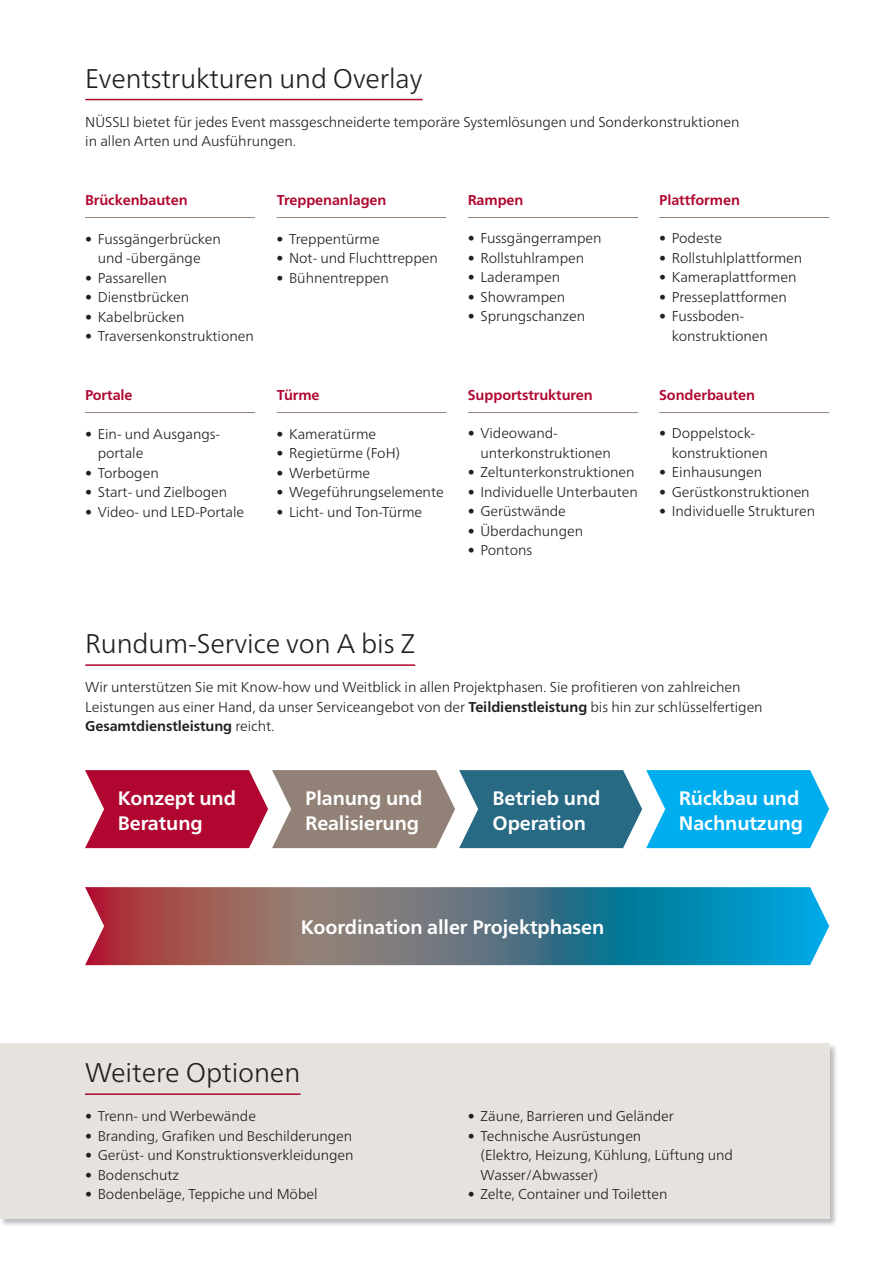
<style>
.page{position:relative;width:893px;height:1263px;background:#fff}
.page>*{position:absolute;margin:0;border:0;box-sizing:border-box;transform-origin:0 0}
.t1{font:300 27px "Frutiger Neue LTW1 G";letter-spacing:-.005em;color:#231f20}
.t2{font:700 19.5px/25.5px "Frutiger Neue LTW1 G";letter-spacing:-.005em;color:#fff}
.t3{font:300 14.25px/19.5px "Frutiger Neue LTW1 G";letter-spacing:-.005em;color:#231f20}
.t4{font:700 14.25px "Frutiger Neue LTW1 G";letter-spacing:-.005em;color:#b00630}
.s1{font-weight:700}
</style>
<div class="page">
<div style="left:0;top:1043px;width:838px;height:184px;background:#231f20;opacity:.3"></div>
<div style="left:0;top:1043px;width:829px;height:176px;background:#e6e2de"></div>
<svg style="left:85px;top:887px;width:744px;height:78px;background:#5c7786"></svg>
<svg style="left:85px;top:770px;width:744px;height:78px;background:#6e7994"></svg>
<hr style="left:85px;top:99px;width:338px;height:1px;background:#b00630">
<hr style="left:85px;top:217px;width:170px;height:1px;background:#928176">
<hr style="left:85px;top:412px;width:170px;height:1px;background:#928176">
<hr style="left:277px;top:217px;width:169px;height:1px;background:#928176">
<hr style="left:277px;top:412px;width:169px;height:1px;background:#928176">
<hr style="left:468px;top:217px;width:170px;height:1px;background:#928176">
<hr style="left:468px;top:412px;width:170px;height:1px;background:#928176">
<hr style="left:659px;top:217px;width:170px;height:1px;background:#928176">
<hr style="left:659px;top:412px;width:170px;height:1px;background:#928176">
<hr style="left:85px;top:1093px;width:215px;height:2px;background:#b00630">
<hr style="left:85px;top:664px;width:330px;height:2px;background:#b00630">
<h1 class="t1" style="left:85px;top:58px;width:339px">Eventstrukturen und Overlay</h1>
<p class="t3" style="left:85px;top:111px;width:656px">NÜSSLI bietet für jedes Event massgeschneiderte temporäre Systemlösungen und Sonderkonstruktionen in allen Arten und Ausführungen.</p>
<p class="t4" style="left:85px;top:189px;width:104px">Brückenbauten</p>
<p class="t3" style="left:85px;top:228px;width:137px;text-align:center">• Fussgängerbrücken und -übergänge</p>
<p class="t3" style="left:85px;top:267px;width:83px">• Passarellen</p>
<p class="t3" style="left:85px;top:286px;width:106px">• Dienstbrücken</p>
<p class="t3" style="left:85px;top:306px;width:101px">• Kabelbrücken</p>
<p class="t3" style="left:85px;top:325px;width:170px">• Traversenkonstruktionen</p>
<p class="t4" style="left:85px;top:384px;width:49px">Portale</p>
<p class="t3" style="left:98px;top:423px;width:123px;text-indent:-13px">• Ein- und Ausgangs&shy;portale</p>
<p class="t3" style="left:85px;top:462px;width:75px">• Torbogen</p>
<p class="t3" style="left:85px;top:481px;width:144px">• Start- und Zielbogen</p>
<p class="t3" style="left:85px;top:501px;width:161px">• Video- und LED-Portale</p>
<p class="t4" style="left:277px;top:189px;width:111px">Treppenanlagen</p>
<p class="t3" style="left:276px;top:228px;width:105px">• Treppentürme</p>
<p class="t3" style="left:276px;top:247px;width:163px">• Not- und Fluchttreppen</p>
<p class="t3" style="left:276px;top:267px;width:114px">• Bühnentreppen</p>
<p class="t4" style="left:277px;top:384px;width:44px">Türme</p>
<p class="t3" style="left:276px;top:423px;width:101px">• Kameratürme</p>
<p class="t3" style="left:276px;top:442px;width:125px">• Regietürme (FoH)</p>
<p class="t3" style="left:276px;top:462px;width:95px">• Werbetürme</p>
<p class="t3" style="left:276px;top:481px;width:169px">• Wegeführungselemente</p>
<p class="t3" style="left:276px;top:501px;width:147px">• Licht- und Ton-Türme</p>
<p class="t4" style="left:468px;top:189px;width:57px">Rampen</p>
<p class="t3" style="left:468px;top:228px;width:135px">• Fussgängerrampen</p>
<p class="t3" style="left:468px;top:247px;width:118px">• Rollstuhlrampen</p>
<p class="t3" style="left:468px;top:267px;width:94px">• Laderampen</p>
<p class="t3" style="left:468px;top:286px;width:99px">• Showrampen</p>
<p class="t3" style="left:468px;top:306px;width:119px">• Sprungschanzen</p>
<p class="t4" style="left:468px;top:384px;width:126px">Supportstrukturen</p>
<p class="t3" style="left:480px;top:423px;width:132px;text-indent:-13px">• Videowand&shy;unterkonstruktionen</p>
<p class="t3" style="left:468px;top:462px;width:168px">• Zeltunterkonstruktionen</p>
<p class="t3" style="left:468px;top:481px;width:172px">• Individuelle Unterbauten</p>
<p class="t3" style="left:468px;top:501px;width:100px">• Gerüstwände</p>
<p class="t3" style="left:468px;top:520px;width:117px">• Überdachungen</p>
<p class="t3" style="left:468px;top:540px;width:66px">• Pontons</p>
<p class="t4" style="left:659px;top:189px;width:82px">Plattformen</p>
<p class="t3" style="left:659px;top:228px;width:64px">• Podeste</p>
<p class="t3" style="left:659px;top:247px;width:145px">• Rollstuhlplattformen</p>
<p class="t3" style="left:659px;top:267px;width:139px">• Kameraplattformen</p>
<p class="t3" style="left:659px;top:286px;width:129px">• Presseplattformen</p>
<p class="t3" style="left:672px;top:306px;width:98px;text-indent:-13px">• Fussboden&shy;konstruktionen</p>
<p class="t4" style="left:659px;top:384px;width:97px">Sonderbauten</p>
<p class="t3" style="left:672px;top:423px;width:98px;text-indent:-13px">• Doppelstock&shy;konstruktionen</p>
<p class="t3" style="left:659px;top:462px;width:105px">• Einhausungen</p>
<p class="t3" style="left:659px;top:481px;width:152px">• Gerüstkonstruktionen</p>
<p class="t3" style="left:659px;top:501px;width:157px">• Individuelle Strukturen</p>
<h1 class="t1" style="left:85px;top:624px;width:331px">Rundum-Service von A bis Z</h1>
<p class="t3" style="left:85px;top:676px;width:679px">Wir unterstützen Sie mit Know-how und Weitblick in allen Projektphasen. Sie profitieren von zahlreichen<br>Leistungen aus einer Hand, da unser Serviceangebot von der <span class="s1">Teildienstleistung</span> bis hin zur schlüsselfertigen<br><span class="s1">Gesamtdienstleistung</span> reicht.</p>
<h2 class="t2" style="left:118px;top:784px;width:120px">Konzept und<br>Beratung</h2>
<h2 class="t2" style="left:305px;top:784px;width:119px">Planung und<br>Realisierung</h2>
<h2 class="t2" style="left:492px;top:784px;width:110px">Betrieb und<br>Operation</h2>
<h2 class="t2" style="left:679px;top:784px;width:126px">Rückbau und<br>Nachnutzung</h2>
<h2 class="t2" style="left:301px;top:913px;width:305px">Koordination aller Projektphasen</h2>
<h1 class="t1" style="left:85px;top:1053px;width:217px">Weitere Optionen</h1>
<p class="t3" style="left:85px;top:1105px;width:172px">• Trenn- und Werbewände</p>
<p class="t3" style="left:85px;top:1125px;width:269px">• Branding, Grafiken und Beschilderungen</p>
<p class="t3" style="left:85px;top:1144px;width:270px">• Gerüst- und Konstruktionsverkleidungen</p>
<p class="t3" style="left:85px;top:1164px;width:96px">• Bodenschutz</p>
<p class="t3" style="left:85px;top:1183px;width:234px">• Bodenbeläge, Teppiche und Möbel</p>
<p class="t3" style="left:468px;top:1105px;width:208px">• Zäune, Barrieren und Geländer</p>
<p class="t3" style="left:481px;top:1125px;width:254px;text-indent:-13px">• Technische Ausrüstungen<br>(Elektro, Heizung, Kühlung, Lüftung und<br>Wasser/Abwasser)</p>
<p class="t3" style="left:468px;top:1183px;width:201px">• Zelte, Container und Toiletten</p>
</div>
